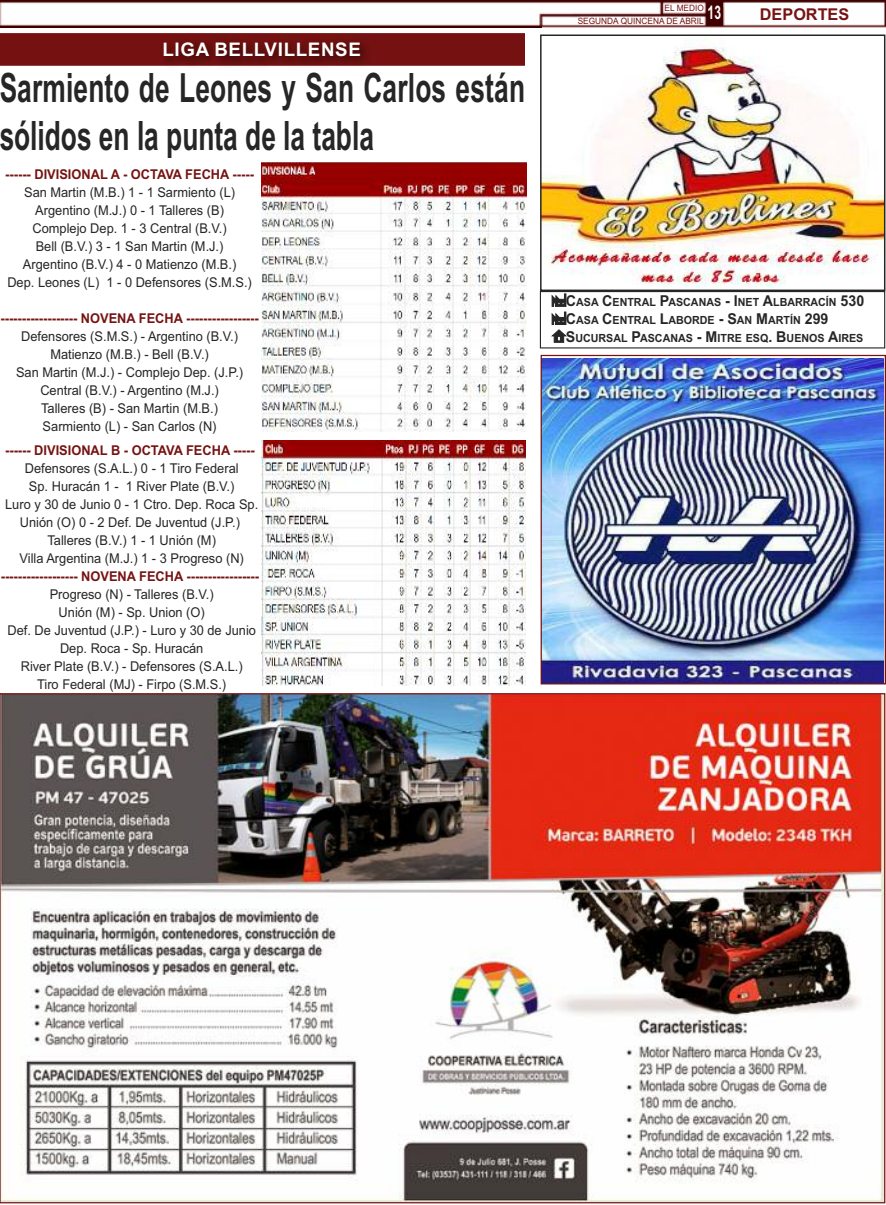
<style>
.page{position:relative;width:886px;height:1205px;background:#fff}
.page>*{position:absolute;margin:0;border:0;box-sizing:border-box;transform-origin:0 0}
.t1{font:700 40.5px/48.6px "Arial";letter-spacing:.005em;color:#272627;scale:.65 1}
.t2{font:700 18.75px "Arial";letter-spacing:.035em;color:#fff}
.t3{font:700 16.25px "Arial";color:#761313}
.t4{font:13.5px/18px "Arial";color:#272627;text-align:center;scale:.95 1}
.t5{font:700 13.5px "Arial";color:#761313;scale:.95 1}
.t6{font:700 11.25px/18px "Arial";color:#272627;scale:.95 1}
.t7{font:8.75px/13.2px "Arial";color:#761313;scale:.95 1}
.s1{font-size:15px}
</style>
<div class="page">
<img style="left:0;top:0;width:886px;height:27px">
<img style="left:0;top:26px;width:541px;height:9px">
<img style="left:0;top:33px;width:525px;height:33px">
<img style="left:2px;top:695px;width:881px;height:506px">
<img style="left:543px;top:38px;width:339px;height:249px">
<div style="left:540px;top:35px;width:345px;height:256px;border:2px solid #272627"></div>
<div style="left:540px;top:291px;width:345px;height:57px;border:1px solid #272627"></div>
<img style="left:542px;top:358px;width:342px;height:324px">
<div style="left:540px;top:355px;width:346px;height:329px;border:1px solid #761313"></div>
<img style="left:262px;top:162px;width:264px;height:269px">
<img style="left:262px;top:440px;width:263px;height:246px">
<h2 class="t2" style="left:162px;top:38px;width:200px">LIGA BELLVILLENSE</h2>
<h1 class="t1" style="left:-1px;top:63px;width:810px">SARMIENTO DE LEONES Y SAN CARLOS ESTÁN<br>SÓLIDOS EN LA PUNTA DE LA TABLA</h1>
<p class="t5" style="left:5px;top:166px;width:263px">------ DIVISIONAL A - OCTAVA FECHA -----</p>
<p class="t4" style="left:7px;top:183px;width:259px">San Martin (M.B.) 1 - 1 Sarmiento (L)<br>Argentino (M.J.) 0 - 1 Talleres (B)<br>Complejo Dep. 1 - 3 Central (B.V.)<br>Bell (B.V.) 3 - 1 San Martin (M.J.)<br>Argentino (B.V.) 4 - 0 Matienzo (M.B.)<br>Dep. Leones (L) 1 - 0 Defensores (S.M.S.)</p>
<p class="t5" style="left:0;top:310px;width:273px">------------------ NOVENA FECHA -----------------</p>
<p class="t4" style="left:16px;top:327px;width:241px">Defensores (S.M.S.) - Argentino (B.V.)<br>Matienzo (M.B.) - Bell (B.V.)<br>San Martin (M.J.) - Complejo Dep. (J.P.)<br>Central (B.V.) - Argentino (M.J.)<br>Talleres (B) - San Martin (M.B.)<br>Sarmiento (L) - San Carlos (N)</p>
<p class="t5" style="left:5px;top:442px;width:264px">------ DIVISIONAL B - OCTAVA FECHA -----</p>
<p class="t4" style="left:5px;top:459px;width:268px">Defensores (S.A.L.) 0 - 1 Tiro Federal<br>Sp. Huracán 1 - 1 River Plate (B.V.)<br>Luro y 30 de Junio 0 - 1 Ctro. Dep. Roca Sp.<br>Unión (O) 0 - 2 Def. De Juventud (J.P.)<br>Talleres (B.V.) 1 - 1 Unión (M)<br>Villa Argentina (M.J.) 1 - 3 Progreso (N)</p>
<p class="t5" style="left:1px;top:568px;width:273px">------------------ NOVENA FECHA -----------------</p>
<p class="t4" style="left:7px;top:585px;width:263px">Progreso (N) - Talleres (B.V.)<br>Unión (M) - Sp. Union (O)<br>Def. De Juventud (J.P.) - Luro y 30 de Junio<br>Dep. Roca - Sp. Huracán<br>River Plate (B.V.) - Defensores (S.A.L.)<br>Tiro Federal (MJ) - Firpo (S.M.S.)</p>
<p class="t7" style="left:578px;top:1px;width:152px;text-indent:87px">EL MEDIO<br>SEGUNDA QUINCENA DE ABRIL <sup>13</sup></p>
<p class="t3" style="left:760px;top:5px;width:91px">DEPORTES</p>
<p class="t6" style="left:566px;top:293px;width:316px"><span class="s1">C</span>ASA <span class="s1">C</span>ENTRAL <span class="s1">P</span>ASCANAS <span class="s1">- I</span>NET <span class="s1">A</span>LBARRACÍN <span class="s1">530<br>C</span>ASA <span class="s1">C</span>ENTRAL <span class="s1">L</span>ABORDE <span class="s1">- S</span>AN <span class="s1">M</span>ARTÍN <span class="s1">299<br>S</span>UCURSAL <span class="s1">P</span>ASCANAS <span class="s1">- M</span>ITRE ESQ<span class="s1">. B</span>UENOS <span class="s1">A</span>IRES</p>
</div>
